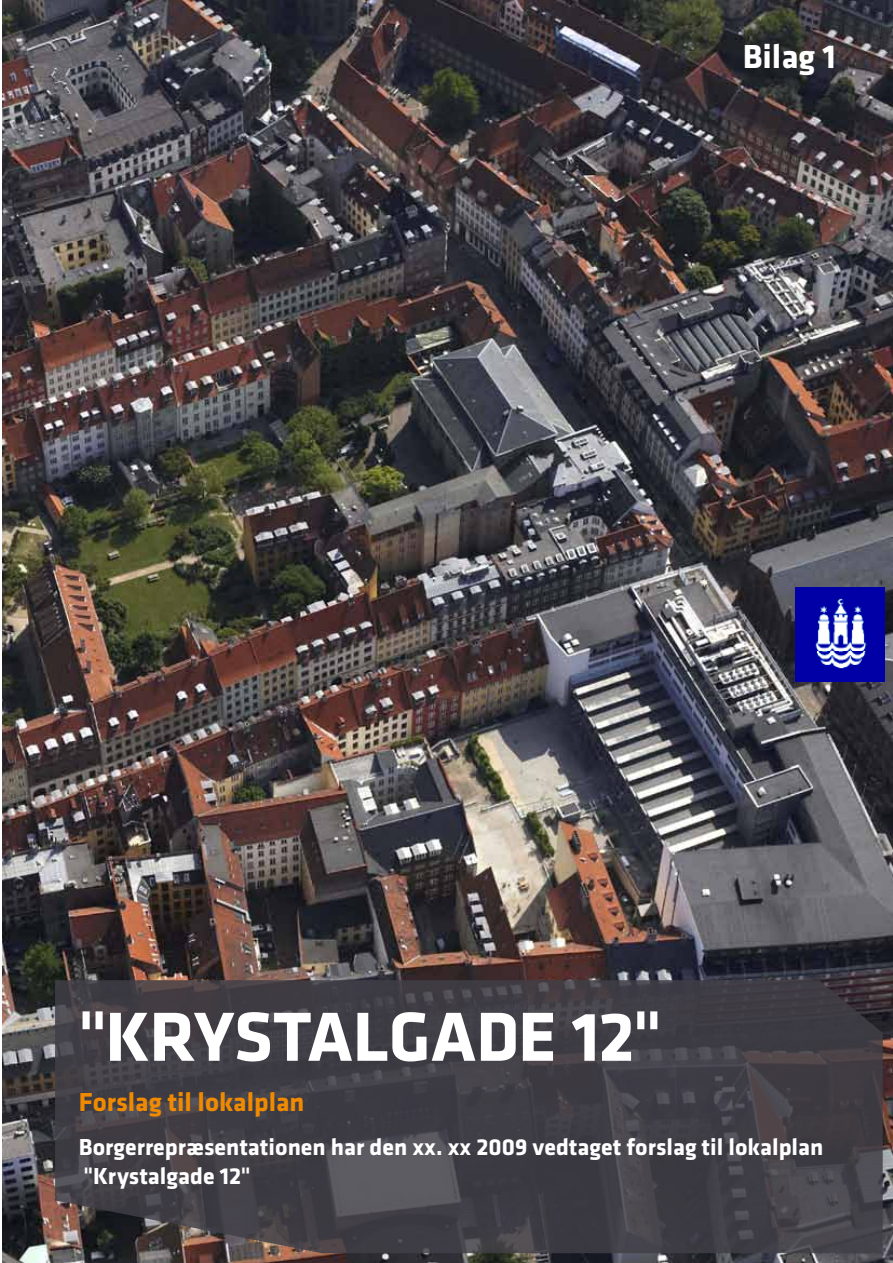
<style>
.page{position:relative;width:893px;height:1263px;background:#fff}
.page>*{position:absolute;margin:0;border:0;box-sizing:border-box;transform-origin:0 0}
.t1{font:700 72px "Klavika";letter-spacing:-.005em;color:#fff}
.t2{font:700 34.5px "Klavika";color:#fff}
.t3{font:700 27px "Klavika";color:#f08a00}
.t4{font:700 24px/28.8px "Klavika";color:#fff}
</style>
<div class="page">
<img style="left:3px;top:0;width:889px;height:1262px">
<img style="left:795px;top:588px;width:89px;height:93px">
<svg style="left:55px;top:980px;width:828px;height:273px;background:#434047"></svg>
<h2 class="t2" style="left:743px;top:44px;width:95px">Bilag 1</h2>
<h1 class="t1" style="left:79px;top:1009px;width:583px">"KRYSTALGADE 12"</h1>
<p class="t3" style="left:79px;top:1092px;width:227px">Forslag til lokalplan</p>
<p class="t4" style="left:79px;top:1134px;width:746px">Borgerrepræsentationen har den xx. xx 2009 vedtaget forslag til lokalplan "Krystalgade 12"</p>
</div>
